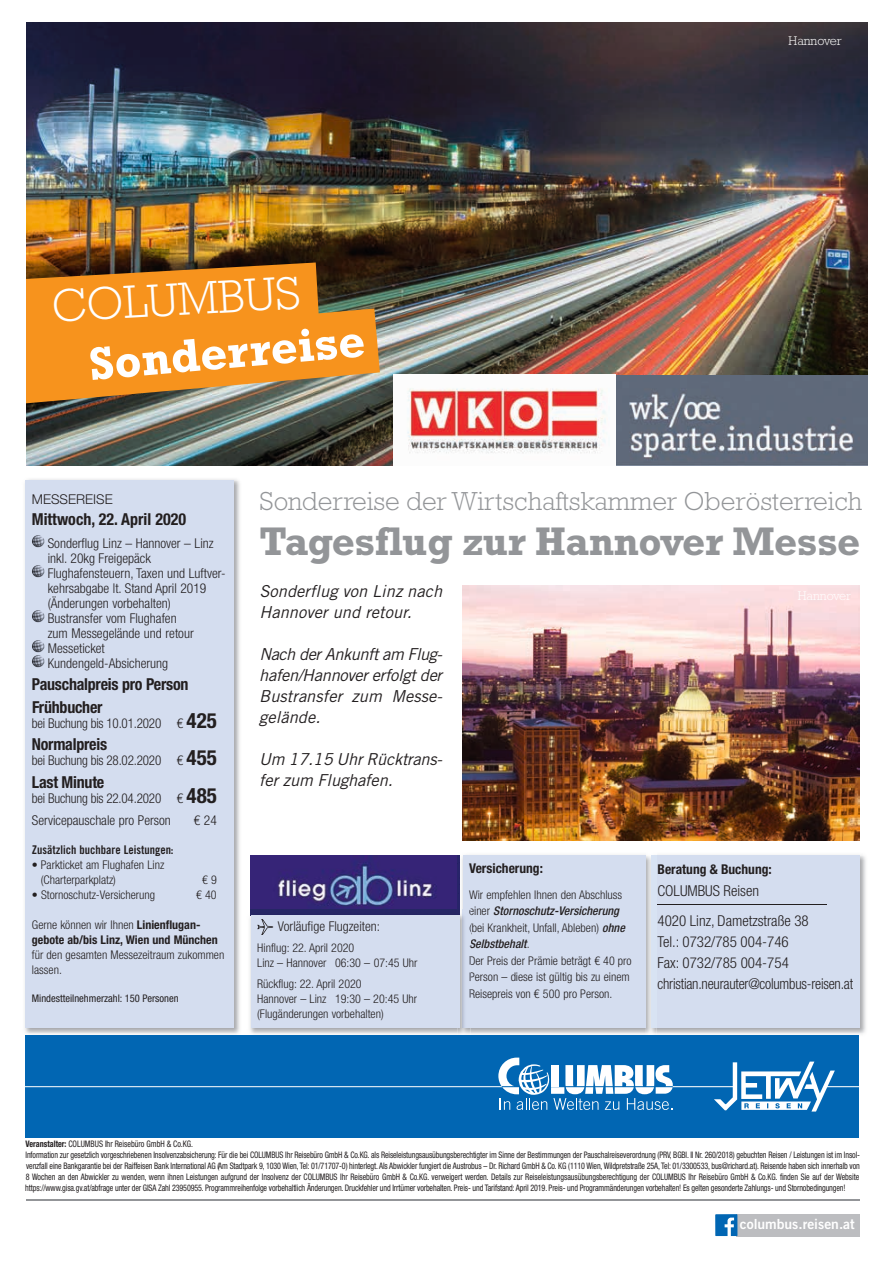
<style>
.page{position:relative;width:893px;height:1263px;background:#fff}
.page>*{position:absolute;margin:0;border:0;box-sizing:border-box;transform-origin:0 0}
.t1{font:700 47.25px "Rockwell";color:#fff}
.t2{font:300 47.25px "Rockwell";color:#fff}
.t3{font:700 40.5px "Rockwell";letter-spacing:-.01em;color:#939598}
.t4{font:300 26.4px "Rockwell";color:#939598}
.t5{font:italic 16.5px/21px "Trade Gothic";color:#231f20}
.t6{font:700 condensed 16.5px/22.5px "Helvetica Neue";letter-spacing:-.015em;color:#231f20}
.t7{font:300 condensed 15px/21px "Helvetica Neue LT Std";color:#231f20}
.t8{font:13.95px "Trade Gothic Bold Two";color:#fff}
.t9{font:300 condensed 13.5px/15px "Helvetica Neue LT Std";color:#231f20}
.t10{font:700 condensed 13.5px "Helvetica Neue LT Std";color:#231f20}
.t11{font:300 13.5px "Helvetica Neue LT Std";color:#231f20}
.t12{font:300 12.75px "Rockwell";color:#fff}
.t13{font:300 condensed 12px/15px "Helvetica Neue LT Std";color:#231f20}
.t14{font:700 condensed 12px/15px "Helvetica Neue LT Std";color:#231f20}
.t15{font:italic 500 condensed 12px "Helvetica Neue";letter-spacing:.005em;color:#231f20}
.t16{font:12px "Trade Gothic LT Std Bd Cn 20";color:#231f20}
.t17{font:condensed 10.5px "Helvetica Neue";color:#231f20}
.t18{font:condensed 9px/11.1px "Helvetica Neue";letter-spacing:-.015em;color:#231f20;scale:.9 1}
.s1{font-family:"Helvetica Neue";font-weight:700;font-size:21px}
.s2{font-weight:300}
.s3{font-family:"Helvetica Neue LT Std";font-weight:300;font-style:normal}
.s4{font-family:"Helvetica Neue";font-weight:500;font-style:italic}
.s5{font-weight:700}
</style>
<div class="page">
<div style="left:736px;top:1214px;width:124px;height:22px;background:#bcbdc0"></div>
<hr style="left:26px;top:1199px;width:833px;height:2px;background:#939598">
<img style="left:26px;top:23px;width:841px;height:442px">
<svg style="left:715px;top:1214px;width:23px;height:22px"></svg>
<img style="left:463px;top:585px;width:396px;height:255px">
<img style="left:657px;top:855px;width:209px;height:179px">
<div style="left:651px;top:855px;width:208px;height:172px;background:#d4ddef"></div>
<hr style="left:657px;top:904px;width:170px;height:1px;background:#231f20">
<img style="left:251px;top:855px;width:206px;height:55px">
<img style="left:616px;top:375px;width:251px;height:90px">
<svg style="left:394px;top:375px;width:222px;height:90px"></svg>
<img style="left:26px;top:262px;width:354px;height:154px">
<img style="left:25px;top:479px;width:215px;height:560px">
<div style="left:26px;top:480px;width:208px;height:548px;background:#d4ddef"></div>
<svg style="left:32px;top:535px;width:12px;height:12px"></svg>
<svg style="left:32px;top:616px;width:12px;height:6px"></svg>
<svg style="left:32px;top:661px;width:12px;height:6px"></svg>
<svg style="left:32px;top:646px;width:12px;height:6px"></svg>
<img style="left:459px;top:855px;width:198px;height:179px">
<img style="left:651px;top:855px;width:6px;height:172px">
<img style="left:457px;top:855px;width:2px;height:55px">
<div style="left:463px;top:855px;width:182px;height:173px;background:#d4ddef"></div>
<img style="left:250px;top:910px;width:207px;height:124px">
<img style="left:251px;top:910px;width:206px;height:5px">
<img style="left:457px;top:910px;width:14px;height:124px">
<img style="left:463px;top:910px;width:8px;height:118px">
<div style="left:251px;top:915px;width:208px;height:113px;background:#d4ddef"></div>
<svg style="left:257px;top:919px;width:16px;height:16px"></svg>
<div style="left:26px;top:1035px;width:833px;height:102px;background:#0166b3"></div>
<svg style="left:26px;top:1057px;width:833px;height:54px"></svg>
<h1 class="t2" style="left:51px;top:290px;width:251px;rotate:-3deg">COLUMBUS</h1>
<h1 class="t1" style="left:88px;top:348px;width:278px;rotate:-5deg">Sonderreise</h1>
<h3 class="t12" style="left:789px;top:36px;width:55px">Hannover</h3>
<h3 class="t11" style="left:32px;top:494px;width:82px">MESSEREISE</h3>
<h3 class="t6" style="left:32px;top:507px;width:156px">Mittwoch, 22. April 2020</h3>
<p class="t9" style="left:48px;top:536px;width:179px">Sonderflug Linz – Hannover – Linz inkl. 20kg Freigepäck<br>Flughafensteuern, Taxen und Luftver&shy;kehrsabgabe lt. Stand April 2019 (Änderungen vorbehalten)<br>Bustransfer vom Flughafen<br>zum Messegelände und retour<br>Messeticket<br>Kundengeld-Absicherung</p>
<h3 class="t6" style="left:32px;top:672px;width:158px">Pauschalpreis pro Person<br>Frühbucher</h3>
<h3 class="t9" style="left:32px;top:716px;width:186px">bei Buchung bis 10.01.2020 € <span class="s1">425</span></h3>
<h3 class="t6" style="left:32px;top:732px;width:77px">Normalpreis</h3>
<h3 class="t9" style="left:32px;top:754px;width:186px">bei Buchung bis 28.02.2020 € <span class="s1">455</span></h3>
<h3 class="t6" style="left:32px;top:769px;width:74px">Last Minute</h3>
<h3 class="t9" style="left:32px;top:788px;width:186px;line-height:22.5px">bei Buchung bis 22.04.2020 € <span class="s1">485<br></span>Servicepauschale pro Person</h3>
<h3 class="t9" style="left:194px;top:814px;width:25px">€ 24</h3>
<h3 class="t16" style="left:32px;top:845px;width:143px">Zusätzlich buchbare Leistungen:</h3>
<h3 class="t13" style="left:41px;top:858px;width:125px;text-indent:-9px">• Parkticket am Flughafen Linz (Charterparkplatz)</h3>
<h3 class="t13" style="left:202px;top:873px;width:16px">€ 9</h3>
<h3 class="t13" style="left:32px;top:888px;width:125px">• Stornoschutz-Versicherung</h3>
<h3 class="t13" style="left:196px;top:888px;width:22px">€ 40</h3>
<h3 class="t14" style="left:32px;top:918px;width:187px"><span class="s2">Gerne können wir Ihnen</span> Linienflugan&shy;gebote ab/bis Linz, Wien und München</h3>
<h3 class="t13" style="left:32px;top:948px;width:194px">für den gesamten Messezeitraum zukommen lassen.</h3>
<p class="t17" style="left:32px;top:995px;width:148px">Mindestteilnehmerzahl: 150 Personen</p>
<h3 class="t4" style="left:259px;top:492px;width:604px">Sonderreise der Wirtschaftskammer Oberösterreich</h3>
<h2 class="t3" style="left:259px;top:528px;width:602px">Tagesflug zur Hannover Messe</h2>
<h3 class="t5" style="left:259px;top:582px;width:184px">Sonderflug von Linz nach<br>Hannover und retour.</h3>
<h3 class="t5" style="left:259px;top:645px;width:184px;text-align:justify">Nach der Ankunft am Flug&shy;hafen/Hannover erfolgt der Bustransfer zum Messe&shy;gelände.</h3>
<h3 class="t5" style="left:259px;top:750px;width:184px">Um 17.15 Uhr Rücktrans&shy;fer zum Flughafen.</h3>
<h3 class="t12" style="left:798px;top:591px;width:55px">Hannover</h3>
<h3 class="t9" style="left:278px;top:920px;width:104px">Vorläufige Flugzeiten:</h3>
<h3 class="t13" style="left:257px;top:941px;width:162px">Hinflug: 22. April 2020<br>Linz – Hannover 06:30 – 07:45 Uhr</h3>
<h3 class="t13" style="left:257px;top:977px;width:161px">Rückflug: 22. April 2020<br>Hannover – Linz 19:30 – 20:45 Uhr (Flugänderungen vorbehalten)</h3>
<h3 class="t10" style="left:469px;top:863px;width:75px">Versicherung:</h3>
<h3 class="t13" style="left:469px;top:888px;width:155px">Wir empfehlen Ihnen den Abschluss</h3>
<h3 class="t15" style="left:469px;top:906px;width:152px"><span class="s3">einer</span> Stornoschutz-Versicherung</h3>
<h3 class="t13" style="left:469px;top:921px;width:157px">(bei Krankheit, Unfall, Ableben) <span class="s4">ohne</span></h3>
<h3 class="t15" style="left:469px;top:939px;width:62px">Selbstbehalt<span class="s3">.</span></h3>
<h3 class="t13" style="left:469px;top:953px;width:164px;line-height:16.5px">Der Preis der Prämie beträgt € 40 pro<br>Person – diese ist gültig bis zu einem<br>Reisepreis von € 500 pro Person.</h3>
<h3 class="t10" style="left:657px;top:864px;width:116px">Beratung &amp; Buchung:</h3>
<h3 class="t7" style="left:657px;top:877px;width:153px;line-height:30px">COLUMBUS Reisen<br>4020 Linz, Dametzstraße 38</h3>
<h3 class="t7" style="left:657px;top:933px;width:197px">Tel.: 0732/785 004-746<br>Fax: 0732/785 004-754 christian.neurauter@columbus-reisen.at</h3>
<p class="t18" style="left:25px;top:1138px;width:929px"><span class="s5">Veranstalter:</span> COLUMBUS Ihr Reisebüro GmbH &amp; Co.KG.<br>Information zur gesetzlich vorgeschriebenen Insolvenzabsicherung: Für die bei COLUMBUS Ihr Reisebüro GmbH &amp; Co.KG. als Reiseleistungsausübungsberechtigter im Sinne der Bestimmungen der Pauschalreiseverordnung (PRV, BGBl. II Nr. 260/2018) gebuchten Reisen / Leistungen ist im Insol&shy;venzfall eine Bankgarantie bei der Raiffeisen Bank International AG (Am Stadtpark 9, 1030 Wien, Tel: 01/71707-0) hinterlegt. Als Abwickler fungiert die Austrobus – Dr. Richard GmbH &amp; Co. KG (1110 Wien,Wildpretstraße 25A, Tel: 01/3300533, bus@richard.at). Reisende haben sich innerhalb von 8 Wochen an den Abwickler zu wenden, wenn ihnen Leistungen aufgrund der Insolvenz der COLUMBUS Ihr Reisebüro GmbH &amp; Co.KG. verweigert werden. Details zur Reiseleistungsausübungsberechtigung der COLUMBUS Ihr Reisebüro GmbH &amp; Co.KG. finden Sie auf der Website https://www.gisa.gv.at/abfrage unter der GISA Zahl 23950955. Programmreihenfolge vorbehaltlich Änderungen. Druckfehler und Irrtümer vorbehalten. Preis- und Tarifstand: April 2019. Preis- und Programmänderungen vorbehalten! Es gelten gesonderte Zahlungs- und Stornobedingungen!</p>
<h3 class="t8" style="left:740px;top:1218px;width:117px">columbus.reisen.at</h3>
</div>
